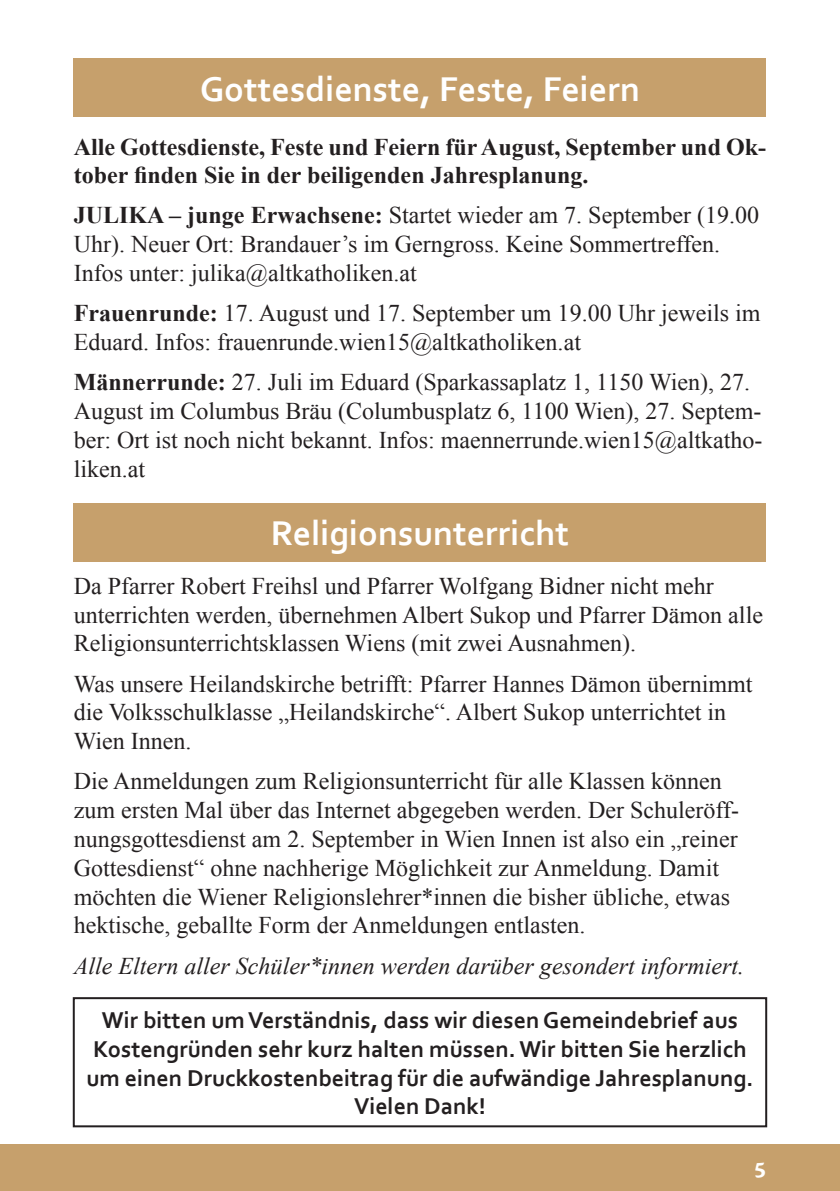
<style>
.page{position:relative;width:840px;height:1191px;background:#fff}
.page>*{position:absolute;margin:0;border:0;box-sizing:border-box;transform-origin:0 0}
.Überschrift_Groß{font:700 36px "Corbel";color:#fff}
.t1{font:24px/28.8px "Times New Roman";color:#231f20}
.t2{font:700 24px/28.8px "Corbel";color:#231f20;text-align:center}
.t3{font:700 24px/28.8px "Times New Roman";color:#231f20}
.t4{font:italic 24px "Times New Roman";color:#231f20}
.t5{font:700 24px "Cronos Pro";color:#fff}
.s1{font-weight:700}
</style>
<div class="page">
<div style="left:0;top:1144px;width:839px;height:47px;background:#c6a06c"></div>
<div style="left:74px;top:58px;width:691px;height:58px;background:#c6a06c"></div>
<div style="left:74px;top:503px;width:691px;height:58px;background:#c6a06c"></div>
<div style="left:73px;top:997px;width:693px;height:130px;border:2px solid #231f20"></div>
<p class="Überschrift_Groß" style="left:200px;top:66px;width:441px">Gottesdienste, Feste, Feiern</p>
<p class="t3" style="left:74px;top:131px;width:693px">Alle Gottesdienste, Feste und Feiern für August, September und Ok&shy;tober finden Sie in der beiligenden Jahresplanung.</p>
<p class="t1" style="left:74px;top:201px;width:686px"><span class="s1">JULIKA – junge Erwachsene:</span> Startet wieder am 7. September (19.00<br>Uhr). Neuer Ort: Brandauer’s im Gerngross. Keine Sommertreffen.<br>Infos unter: julika@altkatholiken.at</p>
<p class="t1" style="left:74px;top:298px;width:687px"><span class="s1">Frauenrunde:</span> 17. August und 17. September um 19.00 Uhr jeweils im<br>Eduard. Infos: frauenrunde.wien15@altkatholiken.at</p>
<p class="t1" style="left:74px;top:367px;width:689px"><span class="s1">Männerrunde:</span> 27. Juli im Eduard (Sparkassaplatz 1, 1150 Wien), 27.<br>August im Columbus Bräu (Columbusplatz 6, 1100 Wien), 27. Septem&shy;ber: Ort ist noch nicht bekannt. Infos: maennerrunde.wien15@altkatho&shy;liken.at</p>
<p class="Überschrift_Groß" style="left:271px;top:511px;width:299px">Religionsunterricht</p>
<p class="t1" style="left:74px;top:571px;width:690px">Da Pfarrer Robert Freihsl und Pfarrer Wolfgang Bidner nicht mehr unterrichten werden, übernehmen Albert Sukop und Pfarrer Dämon alle<br>Religionsunterrichtsklassen Wiens (mit zwei Ausnahmen).</p>
<p class="t1" style="left:74px;top:668px;width:680px">Was unsere Heilandskirche betrifft: Pfarrer Hannes Dämon übernimmt die Volksschulklasse „Heilandskirche“. Albert Sukop unterrichtet in<br>Wien Innen.</p>
<p class="t1" style="left:74px;top:766px;width:666px">Die Anmeldungen zum Religionsunterricht für alle Klassen können zum ersten Mal über das Internet abgegeben werden. Der Schuleröff&shy;nungsgottesdienst am 2. September in Wien Innen ist also ein „reiner Gottesdienst“ ohne nachherige Möglichkeit zur Anmeldung. Damit möchten die Wiener Religionslehrer*innen die bisher übliche, etwas hektische, geballte Form der Anmeldungen entlasten.</p>
<p class="t4" style="left:74px;top:949px;width:671px">Alle Eltern aller Schüler*innen werden darüber gesondert informiert.</p>
<p class="t2" style="left:86px;top:1005px;width:668px">Wir bitten um Verständnis, dass wir diesen Gemeindebrief aus Kostengründen sehr kurz halten müssen. Wir bitten Sie herzlich um einen Druckkostenbeitrag für die aufwändige Jahresplanung.<br>Vielen Dank!</p>
<p class="t5" style="left:753px;top:1155px;width:13px">5</p>
</div>
